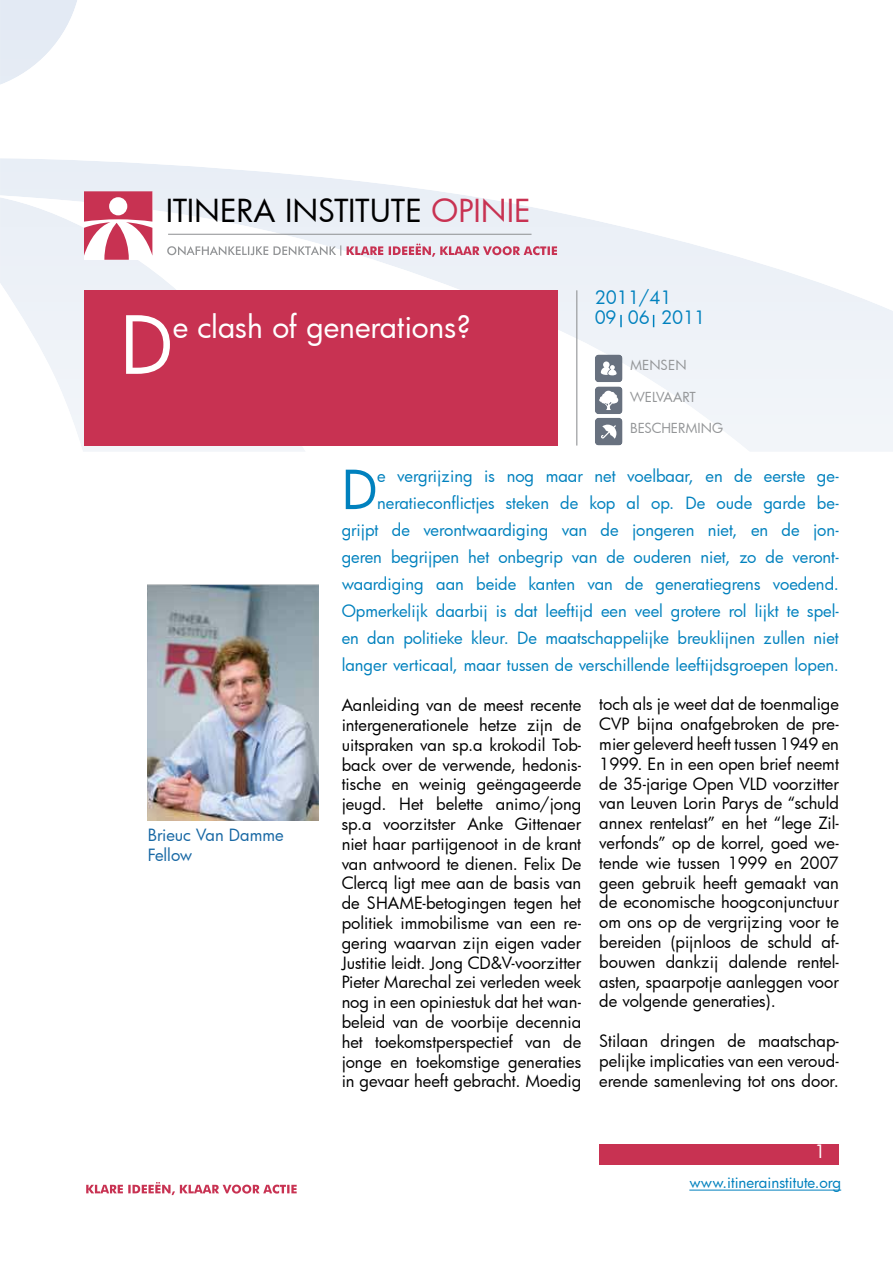
<style>
.page{position:relative;width:893px;height:1263px;background:#fff}
.page>*{position:absolute;margin:0;border:0;box-sizing:border-box;transform-origin:0 0}
.t1{font:77.7px "Futura";color:#fff}
.t2{font:52.35px "Futura";color:#0081be}
.t3{font:31.05px "Futura";color:#000}
.t4{font:30px "Futura";letter-spacing:-.005em;color:#fff}
.t5{font:18px/20.1px "Futura";color:#0081be}
.t6{font:18px "Futura";color:#fff}
.t7{font:16.5px/19.8px "Futura";color:#000;text-align:justify}
.t8{font:16.5px/27px "Futura";color:#0081be;text-align:right}
.t9{font:16.5px/19.8px "Futura";color:#1868a4}
.t10{font:15px "Futura";color:#0081be}
.t11{font:13.5px "Futura";color:#939597}
.s1{color:#c83252}
</style>
<div class="page">
<img style="left:0;top:1px;width:893px;height:450px">
<div style="left:84px;top:290px;width:473px;height:156px;background:#c83252"></div>
<hr style="left:576px;top:290px;width:1px;height:156px;background:#939597">
<div style="left:599px;top:1144px;width:240px;height:21px;background:#c83252"></div>
<hr style="left:689px;top:1189px;width:152px;height:1px;background:#0081be">
<svg style="left:84px;top:191px;width:68px;height:69px"></svg>
<hr style="left:168px;top:234px;width:363px;height:1px;background:#939597">
<svg style="left:167px;top:245px;width:174px;height:11px"></svg>
<svg style="left:347px;top:244px;width:210px;height:13px;background:#dfaebd"></svg>
<svg style="left:86px;top:1182px;width:211px;height:13px"></svg>
<img style="left:595px;top:354px;width:28px;height:28px">
<svg style="left:601px;top:361px;width:16px;height:14px"></svg>
<img style="left:595px;top:418px;width:28px;height:28px">
<svg style="left:601px;top:425px;width:15px;height:14px"></svg>
<img style="left:595px;top:386px;width:28px;height:28px">
<svg style="left:599px;top:391px;width:19px;height:19px"></svg>
<svg style="left:620px;top:315px;width:2px;height:12px"></svg>
<svg style="left:653px;top:315px;width:1px;height:12px"></svg>
<img style="left:148px;top:584px;width:171px;height:237px">
<h3 class="t3" style="left:166px;top:196px;width:366px">ITINERA INSTITUTE <span class="s1">OPINIE</span></h3>
<h1 class="t1" style="left:120px;top:309px;width:54px">D</h1>
<h3 class="t4" style="left:173px;top:313px;width:300px">e clash of generations?</h3>
<p class="t5" style="left:595px;top:288px;width:112px">2011/41<br>09 06 2011</p>
<p class="t11" style="left:630px;top:359px;width:58px">MENSEN</p>
<p class="t11" style="left:630px;top:390px;width:67px">WELVAART</p>
<p class="t11" style="left:630px;top:422px;width:94px">BESCHERMING</p>
<p class="t9" style="left:148px;top:827px;width:137px">Brieuc Van Damme<br>Fellow</p>
<p class="t8" style="left:342px;top:464px;width:499px">e vergrijzing is nog maar net voelbaar, en de eerste ge&shy;neratieconflictjes steken de kop al op. De oude garde be&shy;grijpt de verontwaardiging van de jongeren niet, en de jon&shy;geren begrijpen het onbegrip van de ouderen niet, zo de veront&shy;waardiging aan beide kanten van de generatiegrens voedend.<br>Opmerkelijk daarbij is dat leeftijd een veel grotere rol lijkt te spel&shy;en dan politieke kleur. De maatschappelijke breuklijnen zullen niet langer verticaal, maar tussen de verschillende leeftijdsgroepen lopen.</p>
<h2 class="t2" style="left:342px;top:465px;width:37px">D</h2>
<p class="t7" style="left:342px;top:696px;width:241px">Aanleiding van de meest recente intergenerationele hetze zijn de uitspraken van sp.a krokodil Tob&shy;back over de verwende, hedonis&shy;tische en weinig geëngageerde jeugd. Het belette animo/jong sp.a voorzitster Anke Gittenaer niet haar partijgenoot in de krant van antwoord te dienen. Felix De Clercq ligt mee aan de basis van de SHAME-betogingen tegen het politiek immobilisme van een re&shy;gering waarvan zijn eigen vader Justitie leidt. Jong CD&amp;V-voorzitter Pieter Marechal zei verleden week nog in een opiniestuk dat het wan&shy;beleid van de voorbije decennia het toekomstperspectief van de jonge en toekomstige generaties in gevaar heeft gebracht. Moedig</p>
<p class="t7" style="left:599px;top:696px;width:241px">toch als je weet dat de toenmalige CVP bijna onafgebroken de pre&shy;mier geleverd heeft tussen 1949 en 1999. En in een open brief neemt de 35-jarige Open VLD voorzitter van Leuven Lorin Parys de “schuld annex rentelast” en het “lege Zil&shy;verfonds” op de korrel, goed we&shy;tende wie tussen 1999 en 2007 geen gebruik heeft gemaakt van de economische hoogconjunctuur om ons op de vergrijzing voor te bereiden (pijnloos de schuld af&shy;bouwen dankzij dalende rentel&shy;asten, spaarpotje aanleggen voor de volgende generaties).</p>
<p class="t7" style="left:599px;top:1032px;width:241px">Stilaan dringen de maatschap&shy;pelijke implicaties van een veroud&shy;erende samenleving tot ons door.</p>
<p class="t6" style="left:814px;top:1142px;width:13px">1</p>
<p class="t10" style="left:689px;top:1175px;width:153px">www.itinerainstitute.org</p>
</div>
